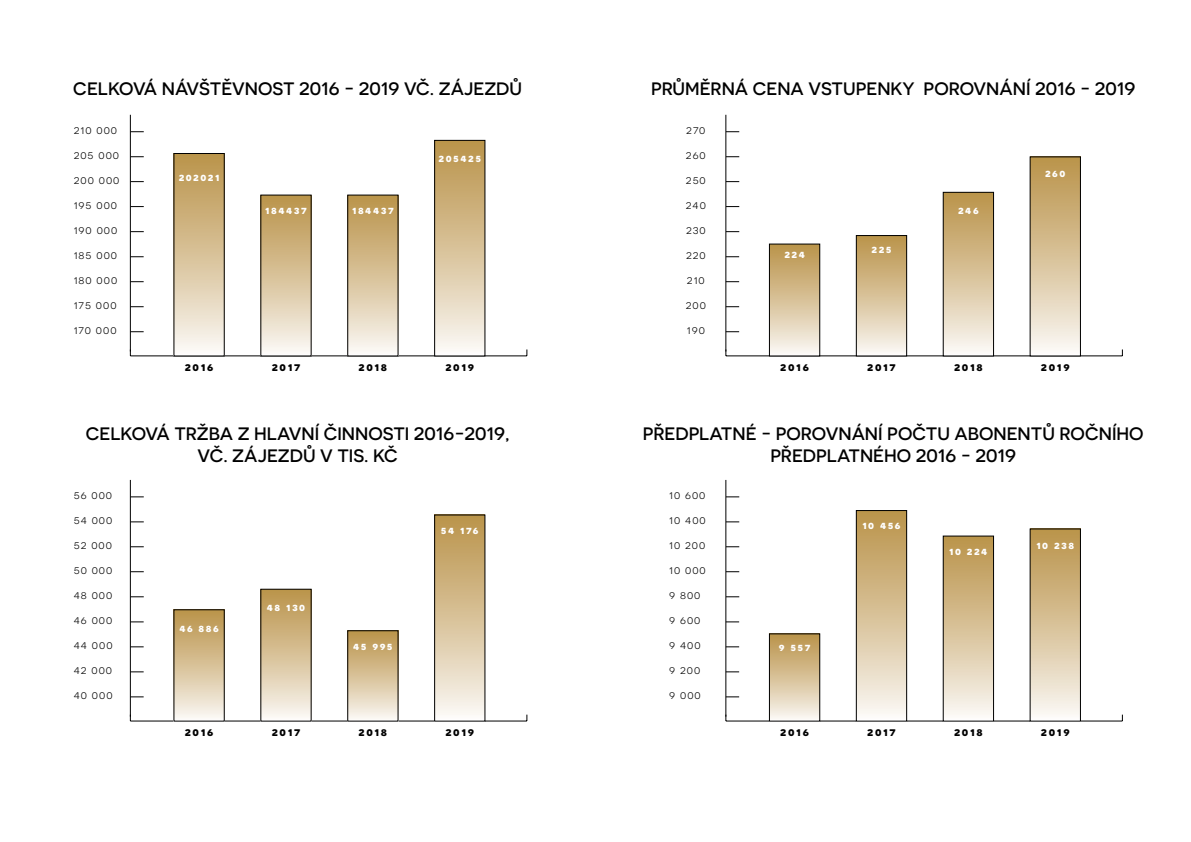
<style>
.page{position:relative;width:1191px;height:842px;background:#fff}
.page>*{position:absolute;margin:0;border:0;box-sizing:border-box;transform-origin:0 0}
.t1{font:500 18px/21.6px "Novecentosanswide";color:#000;text-align:center}
.t2{font:12px/25px "Novecentosanswide";color:#000}
.t3{font:700 12px "Novecentosanswide";letter-spacing:.14em;color:#000}
.t4{font:700 11px "Novecentosanswide";letter-spacing:.14em;color:#fff}
</style>
<div class="page">
<hr style="left:130px;top:355px;width:397px;height:1px;background:#000">
<div style="left:174px;top:153px;width:50px;height:203px;background:linear-gradient(to bottom,#b89045,#faf7f3)"></div>
<div style="left:261px;top:195px;width:50px;height:161px;background:linear-gradient(to bottom,#b89146,#faf7f3)"></div>
<div style="left:348px;top:195px;width:50px;height:161px;background:linear-gradient(to bottom,#b89146,#faf7f3)"></div>
<div style="left:347px;top:195px;width:51px;height:161px;border:1px solid #000"></div>
<div style="left:434px;top:140px;width:51px;height:216px;background:linear-gradient(to bottom,#b89045,#faf7f3)"></div>
<div style="left:434px;top:140px;width:51px;height:216px;border:1px solid #000"></div>
<hr style="left:130px;top:115px;width:1px;height:236px;background:#000">
<svg style="left:130px;top:156px;width:14px;height:1px"></svg>
<svg style="left:130px;top:131px;width:14px;height:1px"></svg>
<svg style="left:130px;top:181px;width:14px;height:1px"></svg>
<svg style="left:130px;top:206px;width:14px;height:1px"></svg>
<svg style="left:130px;top:231px;width:14px;height:1px"></svg>
<svg style="left:130px;top:256px;width:14px;height:1px"></svg>
<svg style="left:130px;top:281px;width:14px;height:1px"></svg>
<svg style="left:130px;top:306px;width:14px;height:1px"></svg>
<svg style="left:130px;top:331px;width:14px;height:1px"></svg>
<hr style="left:726px;top:355px;width:396px;height:1px;background:#000">
<div style="left:769px;top:244px;width:50px;height:112px;background:linear-gradient(to bottom,#b89146,#f9f5f0)"></div>
<div style="left:769px;top:244px;width:51px;height:112px;border:1px solid #000"></div>
<div style="left:856px;top:236px;width:50px;height:120px;background:linear-gradient(to bottom,#b99146,#f9f6f1)"></div>
<div style="left:856px;top:235px;width:51px;height:121px;border:1px solid #000"></div>
<div style="left:943px;top:192px;width:50px;height:164px;background:linear-gradient(to bottom,#b89045,#faf6f2)"></div>
<div style="left:943px;top:192px;width:50px;height:164px;border:1px solid #000"></div>
<div style="left:1030px;top:157px;width:50px;height:199px;background:linear-gradient(to bottom,#b89146,#faf7f3)"></div>
<hr style="left:725px;top:115px;width:1px;height:236px;background:#000">
<svg style="left:726px;top:156px;width:13px;height:1px"></svg>
<svg style="left:726px;top:131px;width:13px;height:1px"></svg>
<svg style="left:726px;top:181px;width:13px;height:1px"></svg>
<svg style="left:726px;top:206px;width:13px;height:1px"></svg>
<svg style="left:726px;top:231px;width:13px;height:1px"></svg>
<svg style="left:726px;top:256px;width:13px;height:1px"></svg>
<svg style="left:726px;top:281px;width:13px;height:1px"></svg>
<svg style="left:726px;top:306px;width:13px;height:1px"></svg>
<svg style="left:726px;top:331px;width:13px;height:1px"></svg>
<hr style="left:130px;top:720px;width:397px;height:1px;background:#000">
<div style="left:174px;top:610px;width:50px;height:111px;background:linear-gradient(to bottom,#b99146,#faf6f2)"></div>
<div style="left:261px;top:589px;width:50px;height:132px;background:linear-gradient(to bottom,#b89045,#faf6f1)"></div>
<div style="left:348px;top:631px;width:50px;height:90px;background:linear-gradient(to bottom,#b99146,#f9f5ef)"></div>
<div style="left:347px;top:630px;width:51px;height:91px;border:1px solid #000"></div>
<div style="left:434px;top:515px;width:51px;height:206px;background:linear-gradient(to bottom,#b89146,#faf7f2)"></div>
<div style="left:434px;top:515px;width:51px;height:206px;border:1px solid #000"></div>
<hr style="left:130px;top:480px;width:1px;height:237px;background:#000">
<svg style="left:130px;top:521px;width:14px;height:1px"></svg>
<svg style="left:130px;top:496px;width:14px;height:1px"></svg>
<svg style="left:130px;top:546px;width:14px;height:1px"></svg>
<svg style="left:130px;top:571px;width:14px;height:1px"></svg>
<svg style="left:130px;top:596px;width:14px;height:1px"></svg>
<svg style="left:130px;top:621px;width:14px;height:1px"></svg>
<svg style="left:130px;top:646px;width:14px;height:1px"></svg>
<svg style="left:130px;top:671px;width:14px;height:1px"></svg>
<svg style="left:130px;top:696px;width:14px;height:1px"></svg>
<hr style="left:726px;top:720px;width:396px;height:1px;background:#000">
<div style="left:769px;top:634px;width:50px;height:87px;background:linear-gradient(to bottom,#b99146,#f9f6f1)"></div>
<div style="left:769px;top:634px;width:51px;height:87px;border:1px solid #000"></div>
<div style="left:856px;top:510px;width:50px;height:211px;background:linear-gradient(to bottom,#b89045,#faf7f3)"></div>
<div style="left:856px;top:510px;width:51px;height:211px;border:1px solid #000"></div>
<div style="left:943px;top:536px;width:50px;height:185px;background:linear-gradient(to bottom,#b89045,#faf7f3)"></div>
<div style="left:1030px;top:529px;width:50px;height:192px;background:linear-gradient(to bottom,#b89145,#faf7f2)"></div>
<hr style="left:725px;top:480px;width:1px;height:237px;background:#000">
<svg style="left:726px;top:521px;width:13px;height:1px"></svg>
<svg style="left:726px;top:496px;width:13px;height:1px"></svg>
<svg style="left:726px;top:546px;width:13px;height:1px"></svg>
<svg style="left:726px;top:571px;width:13px;height:1px"></svg>
<svg style="left:726px;top:596px;width:13px;height:1px"></svg>
<svg style="left:726px;top:621px;width:13px;height:1px"></svg>
<svg style="left:726px;top:646px;width:13px;height:1px"></svg>
<svg style="left:726px;top:671px;width:13px;height:1px"></svg>
<svg style="left:726px;top:696px;width:13px;height:1px"></svg>
<p class="t1" style="left:73px;top:77px;width:450px">CELKOVÁ NÁVŠTĚVNOST 2016 - 2019 VČ. ZÁJEZDŮ</p>
<p class="t1" style="left:651px;top:77px;width:486px">PRŮMĚRNÁ CENA VSTUPENKY POROVNÁNÍ 2016 - 2019</p>
<p class="t2" style="left:74px;top:117px;width:47px">210 000<br>205 000<br>200 000<br>195 000<br>190 000<br>185 000<br>180 000<br>175 000<br>170 000</p>
<p class="t4" style="left:179px;top:170px;width:42px">202021</p>
<p class="t4" style="left:265px;top:203px;width:43px">184437</p>
<p class="t4" style="left:352px;top:203px;width:43px">184437</p>
<p class="t4" style="left:438px;top:151px;width:44px">205425</p>
<p class="t2" style="left:686px;top:117px;width:22px;text-align:justify">270<br>260<br>250<br>240<br>230<br>220<br>210<br>200<br>190</p>
<p class="t4" style="left:784px;top:247px;width:22px">224</p>
<p class="t4" style="left:871px;top:242px;width:21px">225</p>
<p class="t4" style="left:958px;top:203px;width:22px">246</p>
<p class="t4" style="left:1045px;top:166px;width:22px">260</p>
<p class="t3" style="left:185px;top:360px;width:30px">2016</p>
<p class="t3" style="left:272px;top:360px;width:30px">2017</p>
<p class="t3" style="left:358px;top:360px;width:30px">2018</p>
<p class="t3" style="left:445px;top:360px;width:30px">2019</p>
<p class="t3" style="left:780px;top:360px;width:30px">2016</p>
<p class="t3" style="left:867px;top:360px;width:30px">2017</p>
<p class="t3" style="left:954px;top:360px;width:30px">2018</p>
<p class="t3" style="left:1041px;top:360px;width:30px">2019</p>
<p class="t1" style="left:86px;top:423px;width:425px">CELKOVÁ TRŽBA Z HLAVNÍ ČINNOSTI 2016-2019,<br>VČ. ZÁJEZDŮ V TIS. KČ</p>
<p class="t1" style="left:643px;top:423px;width:502px">PŘEDPLATNÉ - POROVNÁNÍ POČTU ABONENTŮ ROČNÍHO<br>PŘEDPLATNÉHO 2016 - 2019</p>
<p class="t2" style="left:74px;top:483px;width:40px;text-align:justify">56 000<br>54 000<br>52 000<br>50 000<br>48 000<br>46 000<br>44 000<br>42 000<br>40 000</p>
<p class="t4" style="left:179px;top:621px;width:41px">46 886</p>
<p class="t3" style="left:185px;top:725px;width:30px">2016</p>
<p class="t4" style="left:267px;top:600px;width:40px">48 130</p>
<p class="t3" style="left:272px;top:725px;width:30px">2017</p>
<p class="t4" style="left:353px;top:639px;width:41px">45 995</p>
<p class="t3" style="left:358px;top:725px;width:30px">2018</p>
<p class="t4" style="left:441px;top:523px;width:39px">54 176</p>
<p class="t3" style="left:445px;top:725px;width:30px">2019</p>
<p class="t2" style="left:669px;top:483px;width:38px">10 600<br>10 400<br>10 200<br>10 000<br>9 800<br>9 600<br>9 400<br>9 200<br>9 000</p>
<p class="t4" style="left:779px;top:640px;width:33px">9 557</p>
<p class="t3" style="left:780px;top:725px;width:30px">2016</p>
<p class="t4" style="left:862px;top:519px;width:40px">10 456</p>
<p class="t4" style="left:949px;top:544px;width:40px">10 224</p>
<p class="t4" style="left:1036px;top:538px;width:39px">10 238</p>
<p class="t3" style="left:867px;top:725px;width:30px">2017</p>
<p class="t3" style="left:954px;top:725px;width:30px">2018</p>
<p class="t3" style="left:1041px;top:725px;width:30px">2019</p>
</div>
